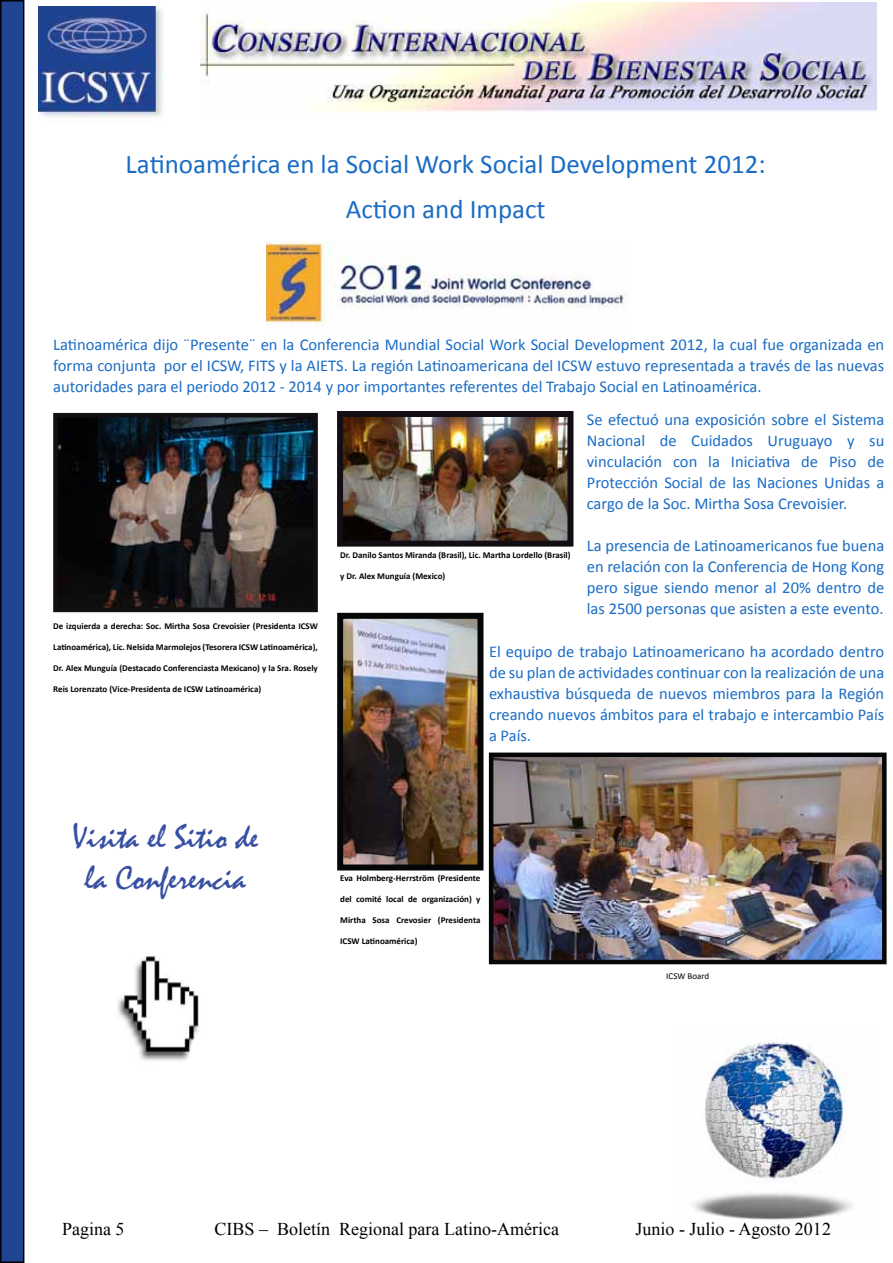
<style>
.page{position:relative;width:893px;height:1263px;background:#fff}
.page>*{position:absolute;margin:0;border:0;box-sizing:border-box;transform-origin:0 0}
.t1{font:34.5px/41.4px "Mistral";color:#374fa2;text-align:center}
.t2{font:27px "Calibri";color:#1a6cc5}
.t3{font:18px "Times New Roman";color:#000}
.t4{font:16.5px/21px "Calibri";color:#1a6cc5;text-align:justify}
.t5{font:700 9px "Calibri";color:#000}
.t6{font:9px "Calibri";color:#000}
</style>
<div class="page">
<img style="left:200px;top:3px;width:676px;height:108px">
<img style="left:39px;top:7px;width:125px;height:110px">
<img style="left:693px;top:1040px;width:159px;height:180px">
<div style="left:1px;top:1px;width:23px;height:1261px;background:#1f4492"></div>
<div style="left:0;top:0;width:24px;height:1263px;border:2px solid #000"></div>
<img style="left:267px;top:241px;width:360px;height:85px">
<img style="left:58px;top:418px;width:255px;height:189px">
<div style="left:53px;top:413px;width:265px;height:199px;border:4px solid #130e14"></div>
<img style="left:118px;top:956px;width:81px;height:105px">
<img style="left:344px;top:418px;width:222px;height:122px">
<div style="left:337px;top:411px;width:236px;height:136px;border:6px solid #130e14"></div>
<img style="left:344px;top:620px;width:132px;height:243px">
<div style="left:337px;top:613px;width:146px;height:257px;border:6px solid #050608"></div>
<img style="left:494px;top:757px;width:388px;height:202px">
<div style="left:489px;top:752px;width:398px;height:212px;border:4px solid #050608"></div>
<p class="t2" style="left:126px;top:147px;width:642px">Latinoamérica en la Social Work Social Development 2012:</p>
<p class="t2" style="left:346px;top:192px;width:201px">Action and Impact</p>
<p class="t4" style="left:53px;top:334px;width:833px">Latinoamérica dijo ¨Presente¨ en la Conferencia Mundial Social Work Social Development 2012, la cual fue organizada en forma conjunta por el ICSW, FITS y la AIETS. La región Latinoamericana del ICSW estuvo representada a través de las nuevas autoridades para el periodo 2012 - 2014 y por importantes referentes del Trabajo Social en Latinoamérica.</p>
<p class="t5" style="left:53px;top:620px;width:266px">De izquierda a derecha: Soc. Mirtha Sosa Crevoisier (Presidenta ICSW</p>
<p class="t5" style="left:53px;top:641px;width:266px">Latinoamérica), Lic. Nelsida Marmolejos (Tesorera ICSW Latinoamérica),</p>
<p class="t5" style="left:53px;top:662px;width:266px">Dr. Alex Munguía (Destacado Conferenciasta Mexicano) y la Sra. Rosely</p>
<p class="t5" style="left:53px;top:683px;width:210px">Reis Lorenzato (Vice-Presidenta de ICSW Latinoamérica)</p>
<p class="t5" style="left:340px;top:549px;width:232px">Dr. Danilo Santos Miranda (Brasil), Lic. Martha Lordello (Brasil)</p>
<p class="t5" style="left:340px;top:570px;width:107px">y Dr. Alex Munguía (Mexico)</p>
<p class="t4" style="left:587px;top:409px;width:299px">Se efectuó una exposición sobre el Sistema Nacional de Cuidados Uruguayo y su vinculación con la Iniciativa de Piso de Protección Social de las Naciones Unidas a cargo de la Soc. Mirtha Sosa Crevoisier.</p>
<p class="t4" style="left:587px;top:535px;width:299px">La presencia de Latinoamericanos fue buena en relación con la Conferencia de Hong Kong pero sigue siendo menor al 20% dentro de las 2500 personas que asisten a este evento.</p>
<p class="t4" style="left:489px;top:641px;width:397px">El equipo de trabajo Latinoamericano ha acordado dentro de su plan de actividades continuar con la realización de una exhaustiva búsqueda de nuevos miembros para la Región creando nuevos ámbitos para el trabajo e intercambio País a País.</p>
<p class="t1" style="left:73px;top:816px;width:187px">Visita el Sitio de la Conferencia</p>
<p class="t5" style="left:340px;top:872px;width:142px">Eva Holmberg-Herrström (Presidente</p>
<p class="t5" style="left:340px;top:893px;width:142px">del comité local de organización) y</p>
<p class="t5" style="left:340px;top:914px;width:142px">Mirtha Sosa Crevosier (Presidenta</p>
<p class="t5" style="left:340px;top:935px;width:79px">ICSW Latinoamérica)</p>
<p class="t6" style="left:666px;top:970px;width:44px">ICSW Board</p>
<p class="t3" style="left:62px;top:1216px;width:64px">Pagina 5</p>
<p class="t3" style="left:214px;top:1216px;width:346px">CIBS – Boletín Regional para Latino-América</p>
<p class="t3" style="left:635px;top:1216px;width:197px">Junio - Julio - Agosto 2012</p>
</div>
